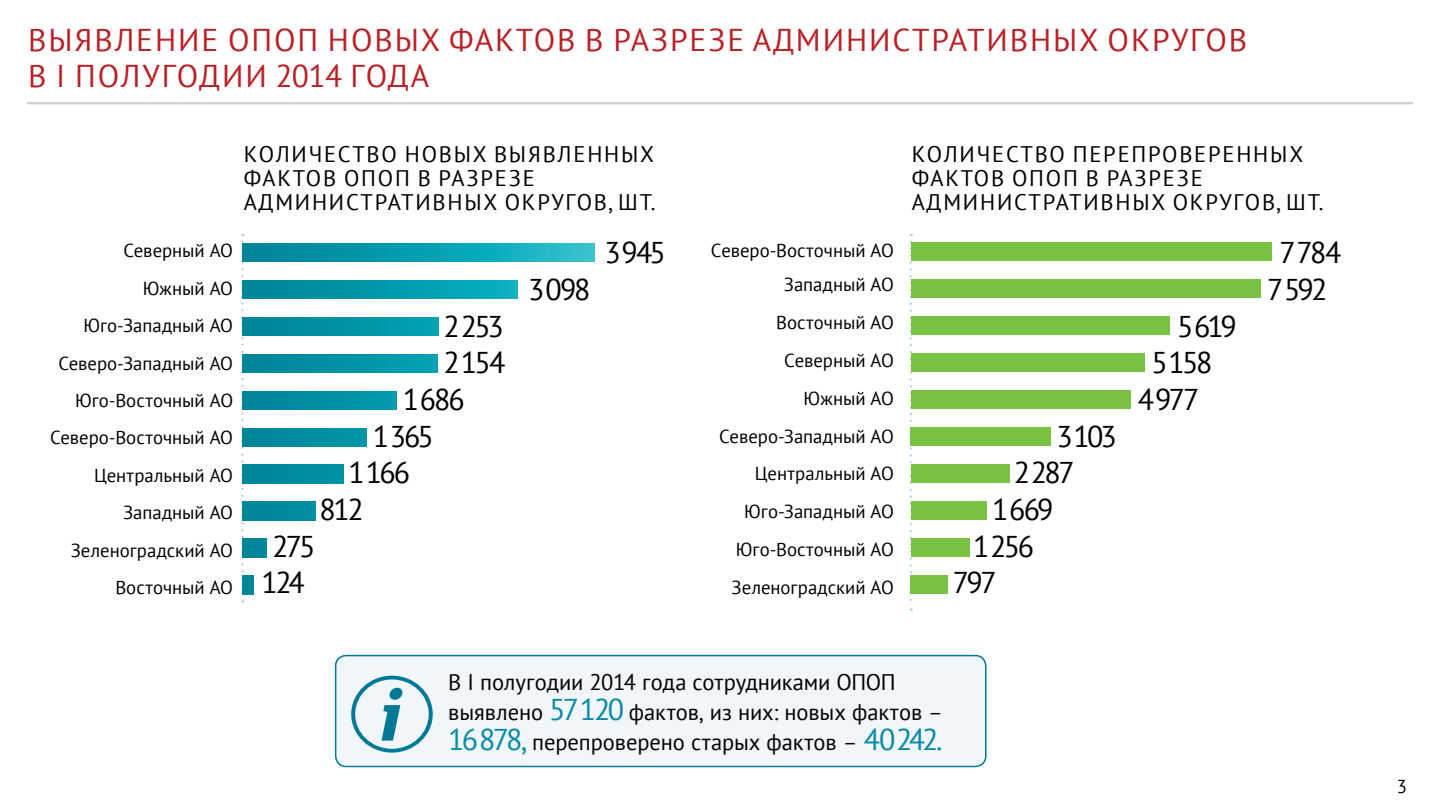
<style>
.page{position:relative;width:1440px;height:810px;background:#fff}
.page>*{position:absolute;margin:0;border:0;box-sizing:border-box;transform-origin:0 0}
.t1{font:31.5px/36px "PT Sans";letter-spacing:.06em;color:#ba2126}
.t2{font:30px/36.7px "PT Sans";letter-spacing:-.085em;color:#000001;text-align:center}
.t3{font:22.5px/24px "PT Sans";letter-spacing:.07em;color:#000001}
.t4{font:22.5px/30px "PT Sans";letter-spacing:-.005em;color:#000001}
.t5{font:18.75px/37.4px "PT Sans";letter-spacing:-.005em;color:#000001;text-align:right}
.s1{font-size:30px;color:#0989a7}
</style>
<div class="page">
<div style="left:336px;top:656px;width:650px;height:110px;background:#f0f6f9;border-radius:11px"></div>
<div style="left:335px;top:655px;width:652px;height:112px;border:2px solid #007897;border-radius:11px"></div>
<svg style="left:241px;top:242px;width:2px;height:361px"></svg>
<svg style="left:910px;top:242px;width:2px;height:369px"></svg>
<hr style="left:27px;top:102px;width:1386px;height:2px;background:#d1d2d4">
<div style="left:911px;top:576px;width:37px;height:18px;background:#79c142"></div>
<div style="left:911px;top:539px;width:58px;height:18px;background:#79c142"></div>
<div style="left:911px;top:502px;width:76px;height:18px;background:#79c142"></div>
<div style="left:911px;top:465px;width:98px;height:18px;background:#79c142"></div>
<div style="left:911px;top:427px;width:140px;height:19px;background:#79c142"></div>
<div style="left:911px;top:390px;width:219px;height:19px;background:#79c142"></div>
<div style="left:911px;top:353px;width:234px;height:19px;background:#79c142"></div>
<div style="left:911px;top:316px;width:259px;height:19px;background:#79c142"></div>
<div style="left:911px;top:279px;width:350px;height:19px;background:#79c142"></div>
<div style="left:911px;top:242px;width:361px;height:19px;background:#79c142"></div>
<div style="left:243px;top:576px;width:11px;height:18px;background:#008499"></div>
<div style="left:243px;top:539px;width:24px;height:18px;background:#00859a"></div>
<div style="left:243px;top:502px;width:72px;height:18px;background:#00899d"></div>
<div style="left:243px;top:465px;width:101px;height:18px;background:#008ba0"></div>
<div style="left:243px;top:428px;width:124px;height:18px;background:#008da0"></div>
<div style="left:243px;top:391px;width:153px;height:19px;background:#008fa2"></div>
<div style="left:243px;top:354px;width:195px;height:19px;background:linear-gradient(to right,#008397,#01a2b4)"></div>
<div style="left:243px;top:317px;width:196px;height:19px;background:linear-gradient(to right,#008397,#01a2b4)"></div>
<div style="left:243px;top:280px;width:274px;height:19px;background:linear-gradient(to right,#008297,#08b0c1)"></div>
<svg style="left:243px;top:243px;width:351px;height:19px;background:#0ba0b2"></svg>
<svg style="left:351px;top:676px;width:82px;height:77px"></svg>
<h1 class="t1" style="left:28px;top:21px;width:1220px">ВЫЯВЛЕНИЕ ОПОП НОВЫХ ФАКТОВ В РАЗРЕЗЕ АДМИНИСТРАТИВНЫХ ОКРУГОВ<br>В I ПОЛУГОДИИ 2014 ГОДА</h1>
<p class="t3" style="left:244px;top:141px;width:414px">КОЛИЧЕСТВО НОВЫХ ВЫЯВЛЕННЫХ<br>ФАКТОВ ОПОП В РАЗРЕЗЕ<br>АДМИНИСТРАТИВНЫХ ОКРУГОВ, ШТ.</p>
<p class="t3" style="left:912px;top:141px;width:414px">КОЛИЧЕСТВО ПЕРЕПРОВЕРЕННЫХ<br>ФАКТОВ ОПОП В РАЗРЕЗЕ<br>АДМИНИСТРАТИВНЫХ ОКРУГОВ, ШТ.</p>
<h2 class="t2" style="left:604px;top:234px;width:63px">3 945</h2>
<p class="t5" style="left:50px;top:232px;width:185px">Северный АО<br>Южный АО<br>Юго-Западный АО<br>Северо-Западный АО<br>Юго-Восточный АО<br>Северо-Восточный АО<br>Центральный АО<br>Западный АО<br>Зеленоградский АО<br>Восточный АО</p>
<p class="t5" style="left:711px;top:233px;width:185px;line-height:33.7px">Северо-Восточный АО<br>Западный АО</p>
<h2 class="t2" style="left:528px;top:270px;width:64px">3 098</h2>
<h2 class="t2" style="left:444px;top:307px;width:62px">2 253</h2>
<h2 class="t2" style="left:444px;top:344px;width:63px">2 154</h2>
<h2 class="t2" style="left:403px;top:380px;width:64px">1 686</h2>
<h2 class="t2" style="left:373px;top:417px;width:63px">1 365</h2>
<h2 class="t2" style="left:349px;top:454px;width:63px">1 166</h2>
<h2 class="t2" style="left:320px;top:490px;width:46px">812</h2>
<p class="t5" style="left:719px;top:303px;width:176px;line-height:38px">Восточный АО<br>Северный АО<br>Южный АО<br>Северо-Западный АО<br>Центральный АО<br>Юго-Западный АО<br>Юго-Восточный АО<br>Зеленоградский АО</p>
<h2 class="t2" style="left:262px;top:527px;width:55px">275<br>124</h2>
<h2 class="t2" style="left:1056px;top:417px;width:62px">3 103</h2>
<h2 class="t2" style="left:1014px;top:454px;width:62px">2 287</h2>
<h2 class="t2" style="left:992px;top:490px;width:63px">1 669</h2>
<h2 class="t2" style="left:973px;top:527px;width:63px">1 256</h2>
<h2 class="t2" style="left:953px;top:564px;width:45px">797</h2>
<h2 class="t2" style="left:1177px;top:307px;width:61px">5 619</h2>
<h2 class="t2" style="left:1151px;top:344px;width:63px">5 158</h2>
<h2 class="t2" style="left:1138px;top:380px;width:63px">4 977</h2>
<p class="t4" style="left:448px;top:667px;width:496px">В I полугодии 2014 года сотрудниками ОПОП выявлено <span class="s1">57 120</span> фактов, из них: новых фактов –<br><span class="s1">16 878,</span> перепроверено старых фактов – <span class="s1">40 242.</span></p>
<h2 class="t2" style="left:1267px;top:234px;width:76px">7 784<br>7 592</h2>
<p class="t5" style="left:1397px;top:767px;width:12px">3</p>
<p class="t5" style="left:1399px;top:770px;width:12px">3</p>
</div>
